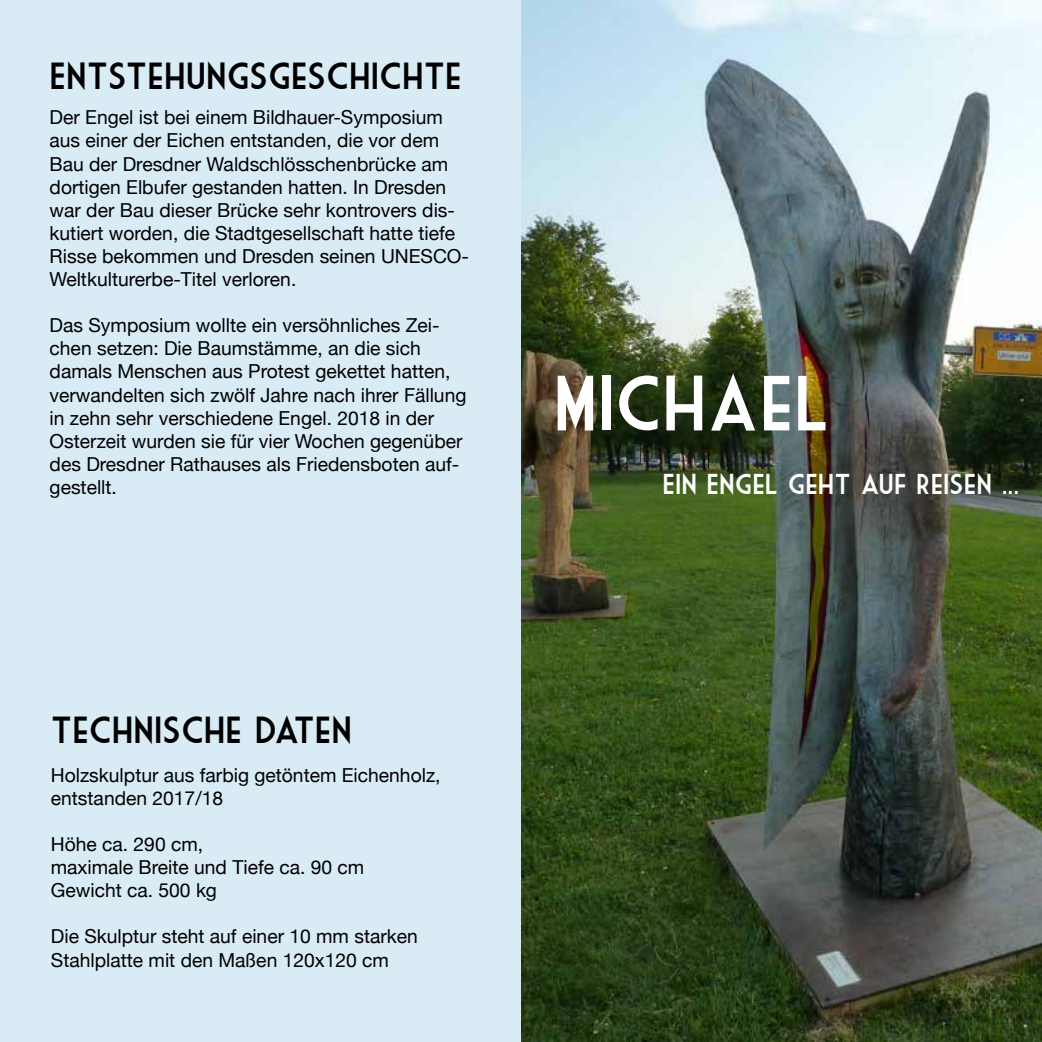
<style>
.page{position:relative;width:1042px;height:1042px;background:#fff}
.page>*{position:absolute;margin:0;border:0;box-sizing:border-box;transform-origin:0 0}
.t1{font:75.77px "Market Deco";color:#fff}
.t2{font:36.75px "Market Deco";color:#000}
.t3{font:28px "Market Deco";color:#fff}
.t4{font:19.25px/23.1px "Helvetica Neue";color:#000}
</style>
<div class="page">
<img style="left:521px;top:0;width:521px;height:1042px">
<div style="left:0;top:0;width:521px;height:1042px;background:#d9ebf5"></div>
<h2 class="t2" style="left:50px;top:56px;width:414px">ENTSTEHUNGSGESCHICHTE</h2>
<p class="t4" style="left:50px;top:107px;width:421px">Der Engel ist bei einem Bildhauer-Symposium aus einer der Eichen entstanden, die vor dem Bau der Dresdner Waldschlösschenbrücke am dortigen Elbufer gestanden hatten. In Dresden war der Bau dieser Brücke sehr kontrovers dis&shy;kutiert worden, die Stadtgesellschaft hatte tiefe Risse bekommen und Dresden seinen UNESCO-Weltkulturerbe-Titel verloren.</p>
<p class="t4" style="left:50px;top:315px;width:418px">Das Symposium wollte ein versöhnliches Zei&shy;chen setzen: Die Baumstämme, an die sich damals Menschen aus Protest gekettet hatten, verwandelten sich zwölf Jahre nach ihrer Fällung in zehn sehr verschiedene Engel. 2018 in der Osterzeit wurden sie für vier Wochen gegenüber des Dresdner Rathauses als Friedensboten auf&shy;gestellt.</p>
<h2 class="t2" style="left:51px;top:709px;width:303px">TECHNISCHE DATEN</h2>
<p class="t4" style="left:51px;top:764px;width:391px">Holzskulptur aus farbig getöntem Eichenholz, entstanden 2017/18</p>
<p class="t4" style="left:51px;top:834px;width:315px">Höhe ca. 290 cm,<br>maximale Breite und Tiefe ca. 90 cm<br>Gewicht ca. 500 kg</p>
<p class="t4" style="left:51px;top:926px;width:368px">Die Skulptur steht auf einer 10 mm starken<br>Stahlplatte mit den Maßen 120x120 cm</p>
<h1 class="t1" style="left:553px;top:361px;width:278px">MICHAEL</h1>
<h3 class="t3" style="left:662px;top:468px;width:358px">EIN ENGEL GEHT AUF REISEN ...</h3>
</div>
